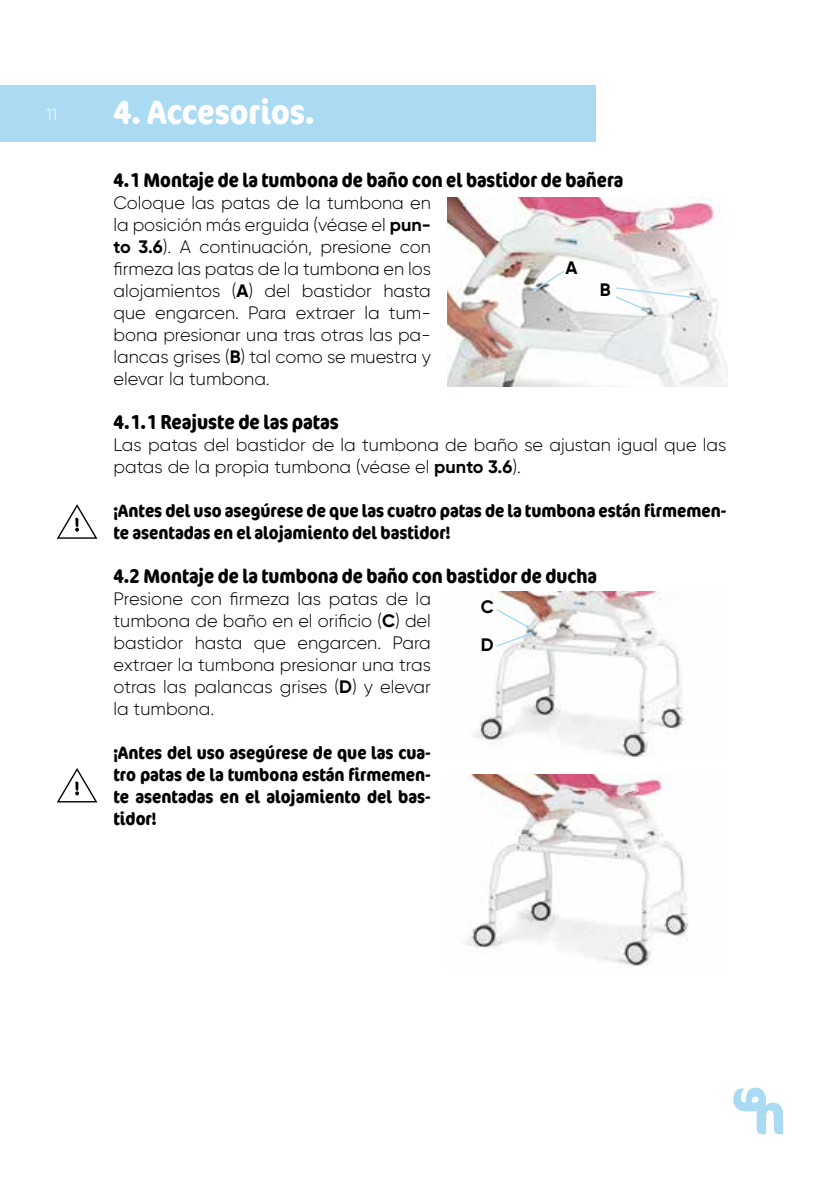
<style>
.page{position:relative;width:840px;height:1191px;background:#fff}
.page>*{position:absolute;margin:0;border:0;box-sizing:border-box;transform-origin:0 0}
.t1{font:700 condensed 34px "Cocon Offc Pro";color:#fff}
.t2{font:700 condensed 20px "Cocon Offc Pro";color:#000}
.t3{font:300 18px/22px "Gilroy";color:#000;text-align:justify}
.t4{font:700 condensed 18px/22px "Cocon Offc Pro";color:#000}
.t5{font:700 18px/37.8px "Gilroy";color:#000}
.t6{font:300 16px "Gilroy";color:#fff}
.s1{font-weight:700}
</style>
<div class="page">
<div style="left:0;top:85px;width:595px;height:57px;background:#aadbf3"></div>
<svg style="left:733px;top:1087px;width:49px;height:47px"></svg>
<img style="left:447px;top:198px;width:280px;height:189px">
<img style="left:474px;top:591px;width:212px;height:166px">
<img style="left:465px;top:774px;width:224px;height:192px">
<svg style="left:57px;top:504px;width:40px;height:35px"></svg>
<svg style="left:57px;top:768px;width:40px;height:34px"></svg>
<svg style="left:532px;top:269px;width:33px;height:23px"></svg>
<svg style="left:494px;top:608px;width:38px;height:40px"></svg>
<svg style="left:613px;top:286px;width:83px;height:27px"></svg>
<p class="t6" style="left:47px;top:104px;width:12px">11</p>
<h1 class="t1" style="left:113px;top:88px;width:203px">4. Accesorios.</h1>
<p class="t2" style="left:113px;top:165px;width:511px">4.1 Montaje de la tumbona de baño con el bastidor de bañera</p>
<p class="t3" style="left:113px;top:191px;width:319px">Coloque las patas de la tumbona en la posición más erguida (véase el <span class="s1">pun&shy;to 3.6</span>). A continuación, presione con firmeza las patas de la tumbona en los alojamientos (<span class="s1">A</span>) del bastidor hasta que engarcen. Para extraer la tum&shy;bona presionar una tras otras las pa&shy;lancas grises (<span class="s1">B</span>) tal como se muestra y elevar la tumbona.</p>
<p class="t2" style="left:113px;top:407px;width:226px">4.1.1 Reajuste de las patas</p>
<p class="t3" style="left:113px;top:433px;width:614px">Las patas del bastidor de la tumbona de baño se ajustan igual que las patas de la propia tumbona (véase el <span class="s1">punto 3.6</span>).</p>
<p class="t4" style="left:113px;top:499px;width:614px">¡Antes del uso asegúrese de que las cuatro patas de la tumbona están firmemen&shy;te asentadas en el alojamiento del bastidor!</p>
<p class="t2" style="left:113px;top:561px;width:484px">4.2 Montaje de la tumbona de baño con bastidor de ducha</p>
<p class="t3" style="left:113px;top:587px;width:319px">Presione con firmeza las patas de la tumbona de baño en el orificio (<span class="s1">C</span>) del bastidor hasta que engarcen. Para extraer la tumbona presionar una tras otras las palancas grises (<span class="s1">D</span>) y elevar la tumbona.</p>
<p class="t4" style="left:113px;top:741px;width:319px;text-align:justify">¡Antes del uso asegúrese de que las cua&shy;tro patas de la tumbona están firmemen&shy;te asentadas en el alojamiento del bas&shy;tidor!</p>
<p class="t5" style="left:565px;top:249px;width:14px">A</p>
<p class="t5" style="left:599px;top:271px;width:12px">B</p>
<p class="t5" style="left:480px;top:588px;width:15px">C<br>D</p>
</div>
